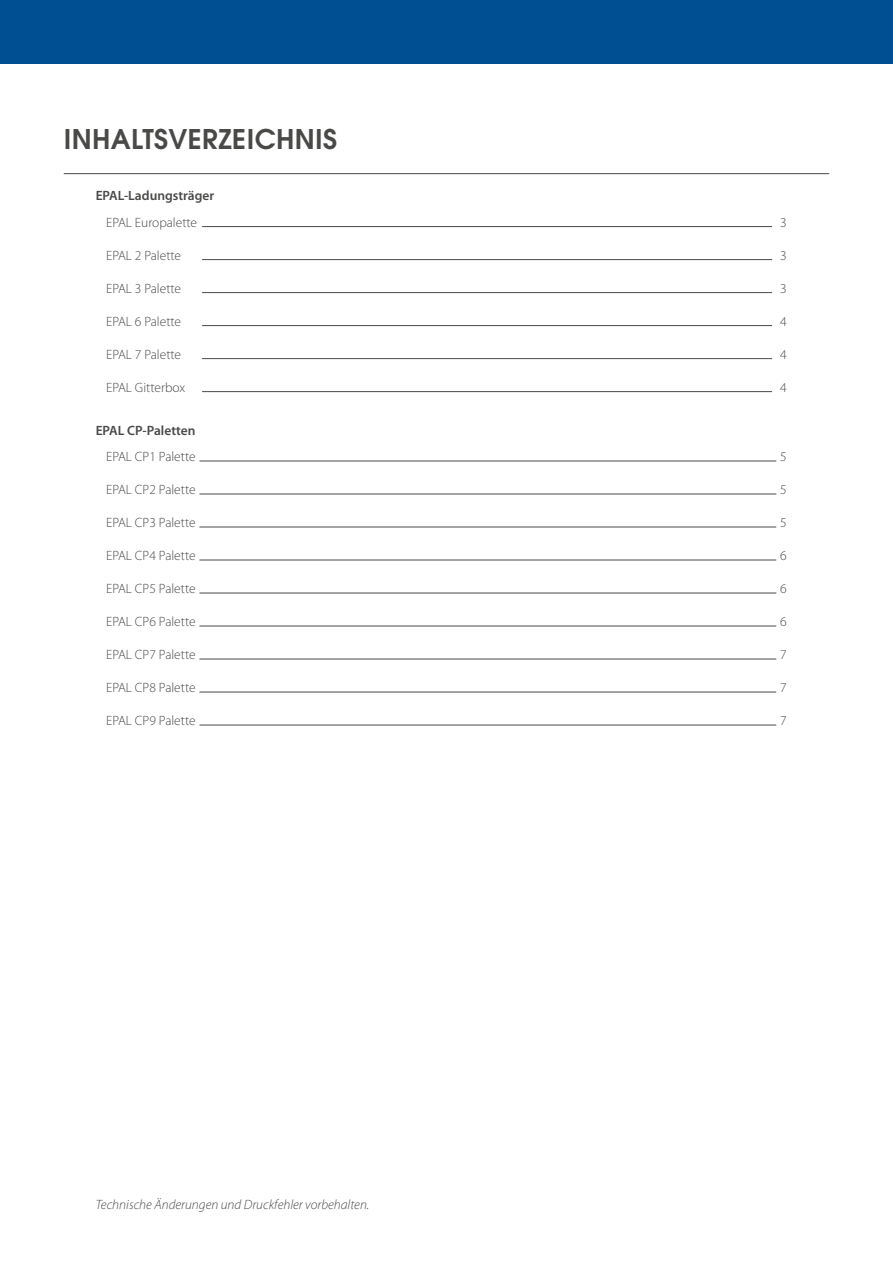
<style>
.page{position:relative;width:893px;height:1263px;background:#fff}
.page>*{position:absolute;margin:0;border:0;box-sizing:border-box;transform-origin:0 0}
.t1{font:600 27px "Avant Garde";letter-spacing:.015em;color:#494948}
.t2{font:300 13.5px "Myriad Pro";color:#494948}
.t3{font:italic 300 13.5px "Myriad Pro";color:#494948}
.t4{font:600 13.5px "Myriad Pro";color:#494948}
</style>
<div class="page">
<hr style="left:64px;top:173px;width:765px;height:1px;background:#494948">
<hr style="left:202px;top:226px;width:570px;height:1px;background:#494948">
<hr style="left:202px;top:259px;width:570px;height:1px;background:#494948">
<hr style="left:202px;top:292px;width:570px;height:1px;background:#494948">
<hr style="left:202px;top:325px;width:570px;height:1px;background:#494948">
<hr style="left:202px;top:358px;width:570px;height:1px;background:#494948">
<hr style="left:202px;top:391px;width:570px;height:1px;background:#494948">
<hr style="left:199px;top:461px;width:577px;height:1px;background:#494948">
<hr style="left:199px;top:494px;width:577px;height:1px;background:#494948">
<hr style="left:199px;top:527px;width:577px;height:1px;background:#494948">
<hr style="left:199px;top:560px;width:577px;height:1px;background:#494948">
<hr style="left:199px;top:593px;width:577px;height:1px;background:#494948">
<hr style="left:199px;top:626px;width:577px;height:1px;background:#494948">
<hr style="left:199px;top:659px;width:577px;height:1px;background:#494948">
<hr style="left:199px;top:692px;width:577px;height:1px;background:#494948">
<hr style="left:199px;top:725px;width:577px;height:1px;background:#494948">
<div style="left:0;top:0;width:893px;height:64px;background:#004f92"></div>
<h1 class="t1" style="left:64px;top:122px;width:275px">INHALTSVERZEICHNIS</h1>
<p class="t4" style="left:96px;top:187px;width:120px">EPAL-Ladungsträger</p>
<p class="t2" style="left:106px;top:214px;width:92px">EPAL Europalette</p>
<p class="t2" style="left:106px;top:247px;width:76px">EPAL 2 Palette</p>
<p class="t2" style="left:106px;top:280px;width:76px">EPAL 3 Palette</p>
<p class="t2" style="left:106px;top:313px;width:76px">EPAL 6 Palette</p>
<p class="t2" style="left:106px;top:346px;width:76px">EPAL 7 Palette</p>
<p class="t2" style="left:106px;top:379px;width:81px">EPAL Gitterbox</p>
<p class="t4" style="left:96px;top:421px;width:101px">EPAL CP-Paletten</p>
<p class="t2" style="left:106px;top:448px;width:91px">EPAL CP1 Palette</p>
<p class="t2" style="left:106px;top:481px;width:91px">EPAL CP2 Palette</p>
<p class="t2" style="left:106px;top:514px;width:91px">EPAL CP3 Palette</p>
<p class="t2" style="left:106px;top:547px;width:91px">EPAL CP4 Palette</p>
<p class="t2" style="left:106px;top:580px;width:91px">EPAL CP5 Palette</p>
<p class="t2" style="left:106px;top:613px;width:91px">EPAL CP6 Palette</p>
<p class="t2" style="left:106px;top:646px;width:91px">EPAL CP7 Palette</p>
<p class="t2" style="left:106px;top:679px;width:91px">EPAL CP8 Palette</p>
<p class="t2" style="left:106px;top:712px;width:91px">EPAL CP9 Palette</p>
<p class="t3" style="left:96px;top:1196px;width:275px">Technische Änderungen und Druckfehler vorbehalten.</p>
<p class="t2" style="left:780px;top:214px;width:8px">3</p>
<p class="t2" style="left:780px;top:247px;width:8px">3</p>
<p class="t2" style="left:780px;top:280px;width:8px">3</p>
<p class="t2" style="left:780px;top:313px;width:8px">4</p>
<p class="t2" style="left:780px;top:346px;width:8px">4</p>
<p class="t2" style="left:780px;top:379px;width:8px">4</p>
<p class="t2" style="left:780px;top:448px;width:8px">5</p>
<p class="t2" style="left:780px;top:481px;width:8px">5</p>
<p class="t2" style="left:780px;top:514px;width:8px">5</p>
<p class="t2" style="left:780px;top:547px;width:8px">6</p>
<p class="t2" style="left:780px;top:580px;width:8px">6</p>
<p class="t2" style="left:780px;top:613px;width:8px">6</p>
<p class="t2" style="left:780px;top:646px;width:8px">7</p>
<p class="t2" style="left:780px;top:679px;width:8px">7</p>
<p class="t2" style="left:780px;top:712px;width:8px">7</p>
</div>
